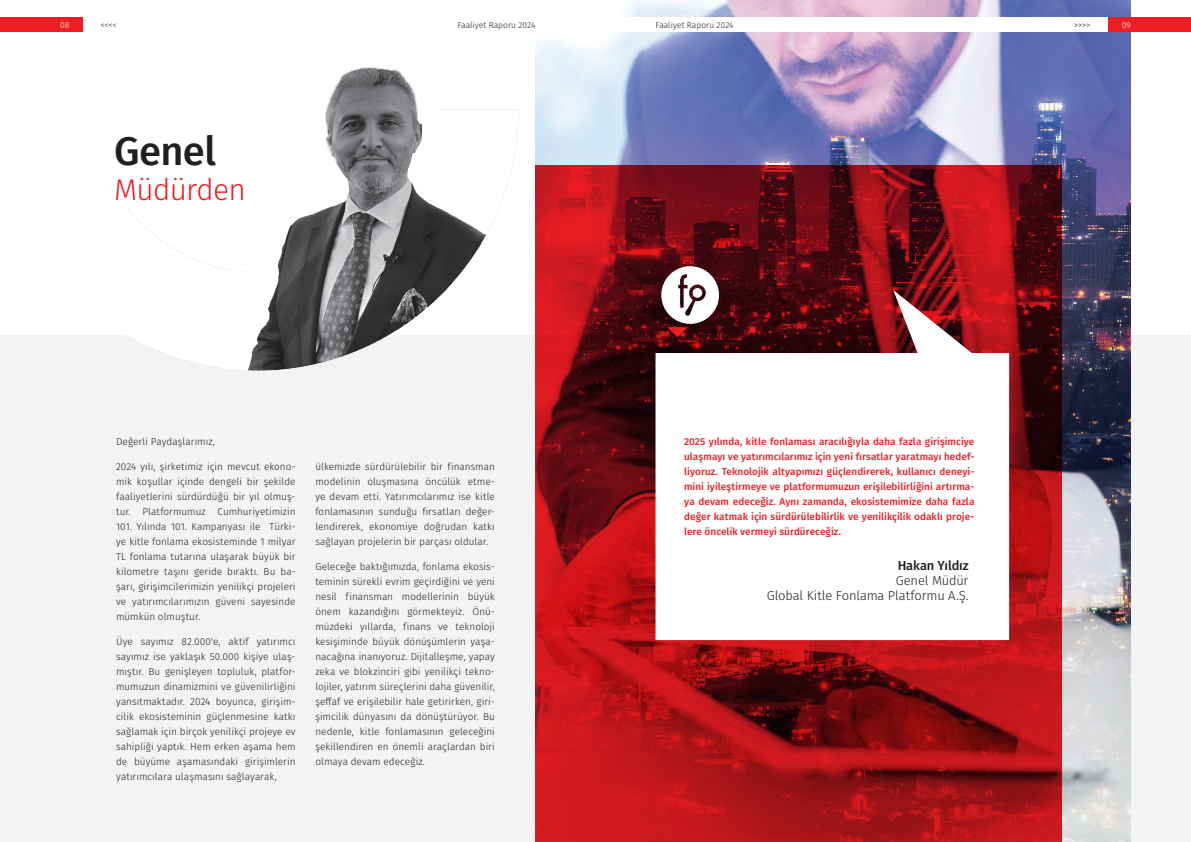
<style>
.page{position:relative;width:1191px;height:842px;background:#fff}
.page>*{position:absolute;margin:0;border:0;box-sizing:border-box;transform-origin:0 0}
.t1{font:500 40px "Fira Sans";letter-spacing:-.015em;color:#231f20}
.t2{font:300 30px "Fira Sans";letter-spacing:-.02em;color:#ee1d23}
.t3{font:300 13px/15px "Fira Sans";letter-spacing:-.015em;color:#231f20;text-align:right}
.t4{font:500 13px "Fira Sans";letter-spacing:-.015em;color:#231f20}
.t5{font:300 10px/15px "Fira Sans";color:#231f20;text-align:justify}
.t6{font:500 10px/15px "Fira Sans";letter-spacing:.005em;color:#ee1d23;text-align:justify}
.t7{font:300 8.5px "Fira Sans";color:#231f20}
.t8{font:300 8.5px "Fira Sans";color:#fff}
</style>
<div class="page">
<div style="left:0;top:335px;width:1191px;height:507px;background:#f2f3f4"></div>
<img style="left:535px;top:0;width:596px;height:842px">
<svg style="left:535px;top:165px;width:526px;height:677px"></svg>
<svg style="left:655px;top:290px;width:354px;height:350px;fill:#fff"></svg>
<svg style="left:661px;top:266px;width:58px;height:71px"></svg>
<img style="left:127px;top:64px;width:424px;height:321px">
<div style="left:0;top:17px;width:83px;height:15px;background:#ee1d23"></div>
<div style="left:1108px;top:17px;width:83px;height:15px;background:#ee1d23"></div>
<div style="left:83px;top:17px;width:512px;height:15px;background:#fff"></div>
<div style="left:595px;top:17px;width:513px;height:15px;background:#fff"></div>
<p class="t8" style="left:60px;top:19px;width:11px">08</p>
<p class="t7" style="left:101px;top:19px;width:18px">&lt;&lt;&lt;&lt;</p>
<p class="t7" style="left:457px;top:19px;width:80px">Faaliyet Raporu 2024</p>
<p class="t7" style="left:655px;top:19px;width:80px">Faaliyet Raporu 2024</p>
<p class="t7" style="left:1074px;top:19px;width:18px">&gt;&gt;&gt;&gt;</p>
<p class="t8" style="left:1121px;top:19px;width:11px">09</p>
<h1 class="t1" style="left:114px;top:119px;width:104px">Genel</h1>
<h2 class="t2" style="left:114px;top:168px;width:134px">Müdürden</h2>
<p class="t5" style="left:116px;top:434px;width:100px">Değerli Paydaşlarımız,</p>
<p class="t5" style="left:116px;top:459px;width:181px">2024 yılı, şirketimiz için mevcut ekono&shy;mik koşullar içinde dengeli bir şekilde faaliyetlerini sürdürdüğü bir yıl olmuş&shy;tur. Platformumuz Cumhuriyetimizin 101. Yılında 101. Kampanyası ile Türki&shy;ye kitle fonlama ekosisteminde 1 milyar TL fonlama tutarına ulaşarak büyük bir kilometre taşını geride bıraktı. Bu ba&shy;şarı, girişimcilerimizin yenilikçi projeleri ve yatırımcılarımızın güveni sayesinde mümkün olmuştur.</p>
<p class="t5" style="left:116px;top:634px;width:181px">Üye sayımız 82.000'e, aktif yatırımcı sayımız ise yaklaşık 50.000 kişiye ulaş&shy;mıştır. Bu genişleyen topluluk, platfor&shy;mumuzun dinamizmini ve güvenilirliğini yansıtmaktadır. 2024 boyunca, girişim&shy;cilik ekosisteminin güçlenmesine katkı sağlamak için birçok yenilikçi projeye ev sahipliği yaptık. Hem erken aşama hem de büyüme aşamasındaki girişimlerin yatırımcılara ulaşmasını sağlayarak,</p>
<p class="t5" style="left:315px;top:459px;width:181px">ülkemizde sürdürülebilir bir finansman modelinin oluşmasına öncülük etme&shy;ye devam etti. Yatırımcılarımız ise kitle fonlamasının sunduğu fırsatları değer&shy;lendirerek, ekonomiye doğrudan katkı sağlayan projelerin bir parçası oldular.</p>
<p class="t5" style="left:315px;top:559px;width:181px">Geleceğe baktığımızda, fonlama ekosis&shy;teminin sürekli evrim geçirdiğini ve yeni nesil finansman modellerinin büyük önem kazandığını görmekteyiz. Önü&shy;müzdeki yıllarda, finans ve teknoloji kesişiminde büyük dönüşümlerin yaşa&shy;nacağına inanıyoruz. Dijitalleşme, yapay zeka ve blokzinciri gibi yenilikçi tekno&shy;lojiler, yatırım süreçlerini daha güvenilir, şeffaf ve erişilebilir hale getirirken, giri&shy;şimcilik dünyasını da dönüştürüyor. Bu nedenle, kitle fonlamasının geleceğini şekillendiren en önemli araçlardan biri olmaya devam edeceğiz.</p>
<p class="t6" style="left:684px;top:434px;width:292px">2025 yılında, kitle fonlaması aracılığıyla daha fazla girişimciye ulaşmayı ve yatırımcılarımız için yeni fırsatlar yaratmayı hedef&shy;liyoruz. Teknolojik altyapımızı güçlendirerek, kullanıcı deneyi&shy;mini iyileştirmeye ve platformumuzun erişilebilirliğini artırma&shy;ya devam edeceğiz. Aynı zamanda, ekosistemimize daha fazla değer katmak için sürdürülebilirlik ve yenilikçilik odaklı proje&shy;lere öncelik vermeyi sürdüreceğiz.</p>
<h3 class="t4" style="left:897px;top:555px;width:72px">Hakan Yıldız</h3>
<h3 class="t3" style="left:767px;top:573px;width:203px">Genel Müdür<br>Global Kitle Fonlama Platformu A.Ş.</h3>
</div>
